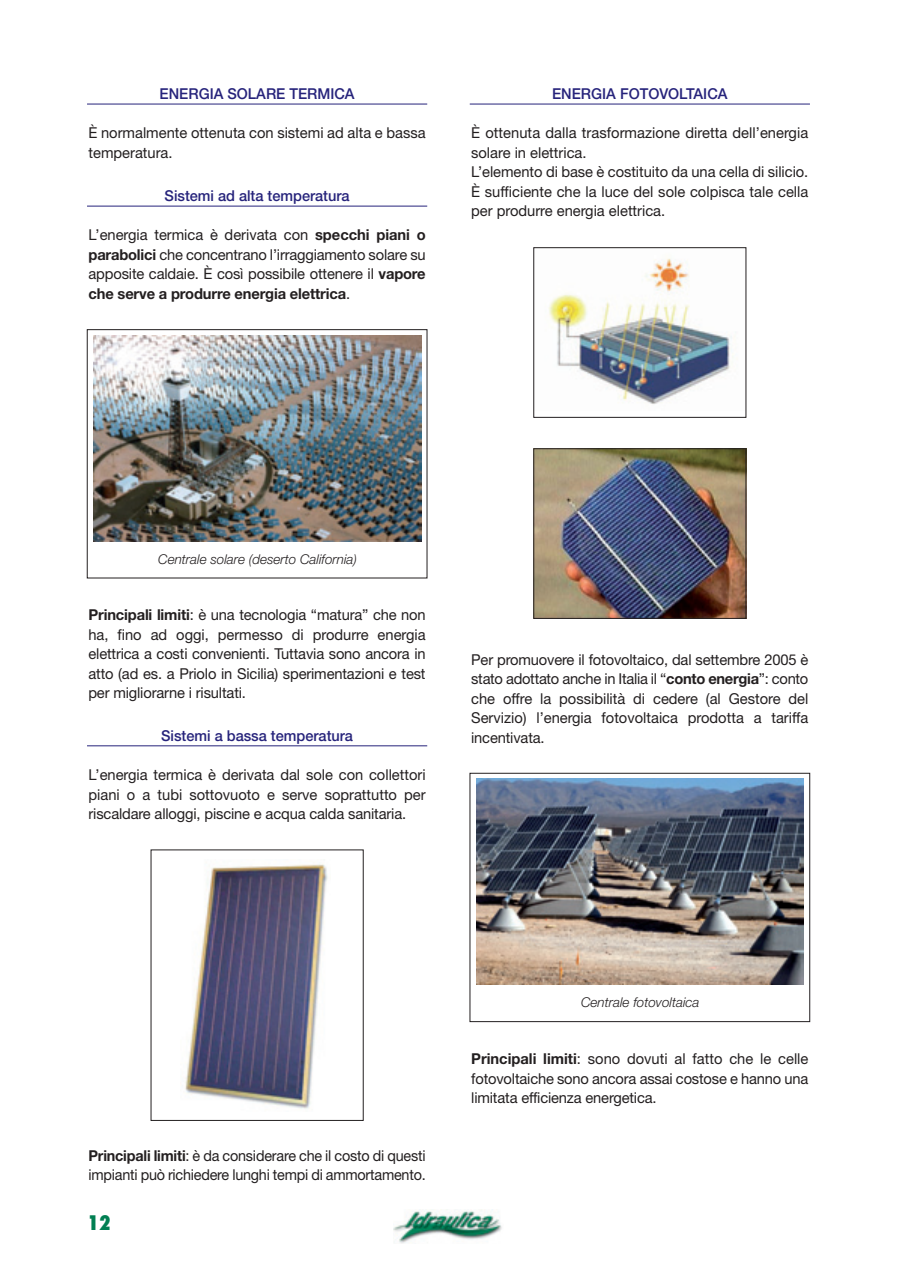
<style>
.page{position:relative;width:897px;height:1267px;background:#fff}
.page>*{position:absolute;margin:0;border:0;box-sizing:border-box;transform-origin:0 0}
.t1{font:800 condensed 19.5px "Futura";color:#007f52}
.t2{font:15px/19.5px "Helvetica Neue";letter-spacing:-.01em;color:#231f20;text-align:justify}
.t3{font:15px/19.5px "Helvetica Neue";letter-spacing:-.01em;color:#231f20;scale:.96 1}
.t4{font:500 15px "Helvetica Neue";color:#26237b}
.t5{font:italic 300 13.5px "Helvetica Neue";color:#231f20}
.s1{font-weight:700}
</style>
<div class="page">
<img style="left:86px;top:103px;width:725px;height:1141px">
<p class="t4" style="left:160px;top:89px;width:197px">ENERGIA SOLARE TERMICA</p>
<p class="t2" style="left:88px;top:125px;width:339px">È normalmente ottenuta con sistemi ad alta e bassa temperatura.</p>
<p class="t4" style="left:165px;top:191px;width:187px">Sistemi ad alta temperatura</p>
<p class="t2" style="left:88px;top:227px;width:339px">L’energia termica è derivata con <span class="s1">specchi piani o parabolici</span> che concentrano l’irraggiamento solare su apposite caldaie. È così possibile ottenere il <span class="s1">vapore che serve a produrre energia elettrica</span>.</p>
<p class="t4" style="left:552px;top:89px;width:177px">ENERGIA FOTOVOLTAICA</p>
<p class="t2" style="left:471px;top:125px;width:339px;text-align:left">È ottenuta dalla trasformazione diretta dell’energia solare in elettrica.<br>L’elemento di base è costituito da una cella di silicio.<br>È sufficiente che la luce del sole colpisca tale cella per produrre energia elettrica.</p>
<p class="t5" style="left:158px;top:554px;width:200px">Centrale solare (deserto California)</p>
<p class="t2" style="left:88px;top:606px;width:339px"><span class="s1">Principali limiti</span>: è una tecnologia “matura” che non ha, fino ad oggi, permesso di produrre energia elettrica a costi convenienti. Tuttavia sono ancora in atto (ad es. a Priolo in Sicilia) sperimentazioni e test per migliorarne i risultati.</p>
<p class="t2" style="left:471px;top:651px;width:339px">Per promuovere il fotovoltaico, dal settembre 2005 è stato adottato anche in Italia il “<span class="s1">conto energia</span>”: conto che offre la possibilità di cedere (al Gestore del Servizio) l’energia fotovoltaica prodotta a tariffa</p>
<p class="t4" style="left:161px;top:730px;width:193px">Sistemi a bassa temperatura</p>
<p class="t2" style="left:471px;top:729px;width:75px">incentivata.</p>
<p class="t2" style="left:88px;top:766px;width:339px">L’energia termica è derivata dal sole con collettori piani o a tubi sottovuoto e serve soprattutto per riscaldare alloggi, piscine e acqua calda sanitaria.</p>
<p class="t5" style="left:581px;top:997px;width:120px">Centrale fotovoltaica</p>
<p class="t3" style="left:89px;top:1147px;width:353px"><span class="s1">Principali limiti</span>: è da considerare che il costo di questi impianti può richiedere lunghi tempi di ammortamento.</p>
<h1 class="t1" style="left:87px;top:1214px;width:25px">12</h1>
<p class="t2" style="left:471px;top:1051px;width:339px"><span class="s1">Principali limiti</span>: sono dovuti al fatto che le celle fotovoltaiche sono ancora assai costose e hanno una limitata efficienza energetica.</p>
</div>
